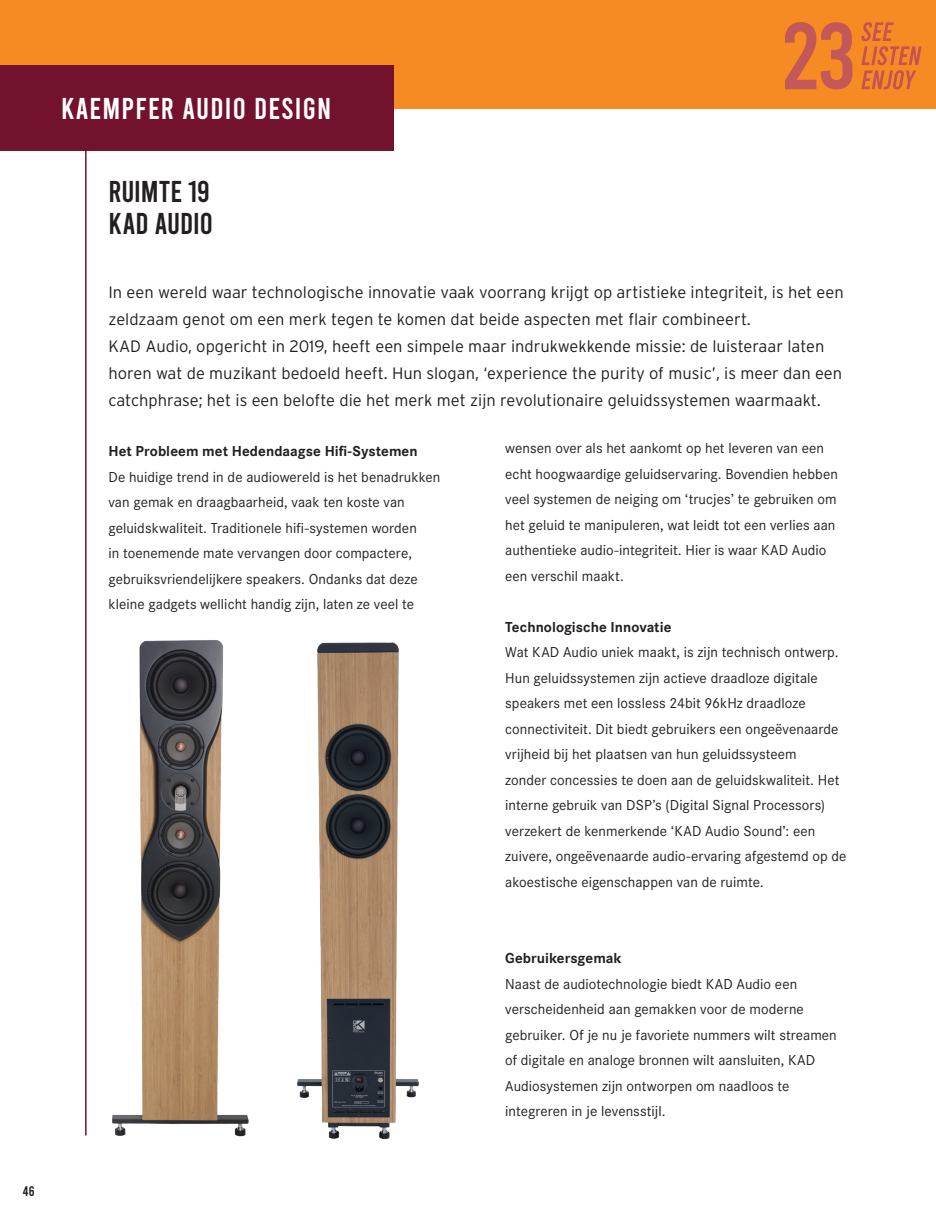
<style>
.page{position:relative;width:936px;height:1212px;background:#fff}
.page>*{position:absolute;margin:0;border:0;box-sizing:border-box;transform-origin:0 0}
.t1{font:30px "Bebas";letter-spacing:.04em;color:#fff}
.t2{font:30px "Bebas";color:#231f20}
.intro{font:300 16.5px/27px "Interstate";color:#231f20}
.t3{font:15px/25.5px "Corporate S";letter-spacing:.005em;color:#231f20}
.t4{font:700 15px "Corporate S";letter-spacing:.005em;color:#231f20}
.t5{font:13.8px "Bebas";color:#231f20}
</style>
<div class="page">
<div style="left:0;top:0;width:935px;height:108px;background:#f68a23"></div>
<svg style="left:861px;top:22px;width:60px;height:67px"></svg>
<svg style="left:785px;top:22px;width:67px;height:67px"></svg>
<hr style="left:85px;top:149px;width:2px;height:986px;background:#72122d">
<div style="left:0;top:66px;width:393px;height:85px;background:#72122d"></div>
<img style="left:86px;top:622px;width:163px;height:515px">
<img style="left:297px;top:642px;width:122px;height:497px">
<p class="t5" style="left:23px;top:1184px;width:13px">46</p>
<p class="t1" style="left:61px;top:94px;width:272px">KAEMPFER AUDIO DESIGN</p>
<p class="t2" style="left:108px;top:177px;width:103px">RUIMTE 19</p>
<p class="t2" style="left:108px;top:208px;width:106px">KAD AUDIO</p>
<p class="intro" style="left:108px;top:279px;width:736px">In een wereld waar technologische innovatie vaak voorrang krijgt op artistieke integriteit, is het een zeldzaam genot om een merk tegen te komen dat beide aspecten met flair combineert.</p>
<p class="intro" style="left:108px;top:333px;width:735px">KAD Audio, opgericht in 2019, heeft een simpele maar indrukwekkende missie: de luisteraar laten horen wat de muzikant bedoeld heeft. Hun slogan, ‘experience the purity of music’, is meer dan een catchphrase; het is een belofte die het merk met zijn revolutionaire geluidssystemen waarmaakt.</p>
<p class="t4" style="left:108px;top:439px;width:310px">Het Probleem met Hedendaagse Hifi-Systemen</p>
<p class="t3" style="left:108px;top:463px;width:333px">De huidige trend in de audiowereld is het benadrukken van gemak en draagbaarheid, vaak ten koste van geluidskwaliteit. Traditionele hifi-systemen worden<br>in toenemende mate vervangen door compactere, gebruiksvriendelijkere speakers. Ondanks dat deze kleine gadgets wellicht handig zijn, laten ze veel te</p>
<p class="t3" style="left:505px;top:435px;width:334px">wensen over als het aankomt op het leveren van een echt hoogwaardige geluidservaring. Bovendien hebben veel systemen de neiging om ‘trucjes’ te gebruiken om het geluid te manipuleren, wat leidt tot een verlies aan authentieke audio-integriteit. Hier is waar KAD Audio een verschil maakt.</p>
<p class="t4" style="left:505px;top:615px;width:168px">Technologische Innovatie</p>
<p class="t3" style="left:505px;top:639px;width:343px">Wat KAD Audio uniek maakt, is zijn technisch ontwerp.<br>Hun geluidssystemen zijn actieve draadloze digitale speakers met een lossless 24bit 96kHz draadloze connectiviteit. Dit biedt gebruikers een ongeëvenaarde vrijheid bij het plaatsen van hun geluidssysteem<br>zonder concessies te doen aan de geluidskwaliteit. Het interne gebruik van DSP’s (Digital Signal Processors) verzekert de kenmerkende ‘KAD Audio Sound’: een zuivere, ongeëvenaarde audio-ervaring afgestemd op de akoestische eigenschappen van de ruimte.</p>
<p class="t4" style="left:505px;top:947px;width:118px">Gebruikersgemak</p>
<p class="t3" style="left:505px;top:970px;width:333px">Naast de audiotechnologie biedt KAD Audio een verscheidenheid aan gemakken voor de moderne gebruiker. Of je nu je favoriete nummers wilt streamen of digitale en analoge bronnen wilt aansluiten, KAD Audiosystemen zijn ontworpen om naadloos te integreren in je levensstijl.</p>
</div>
